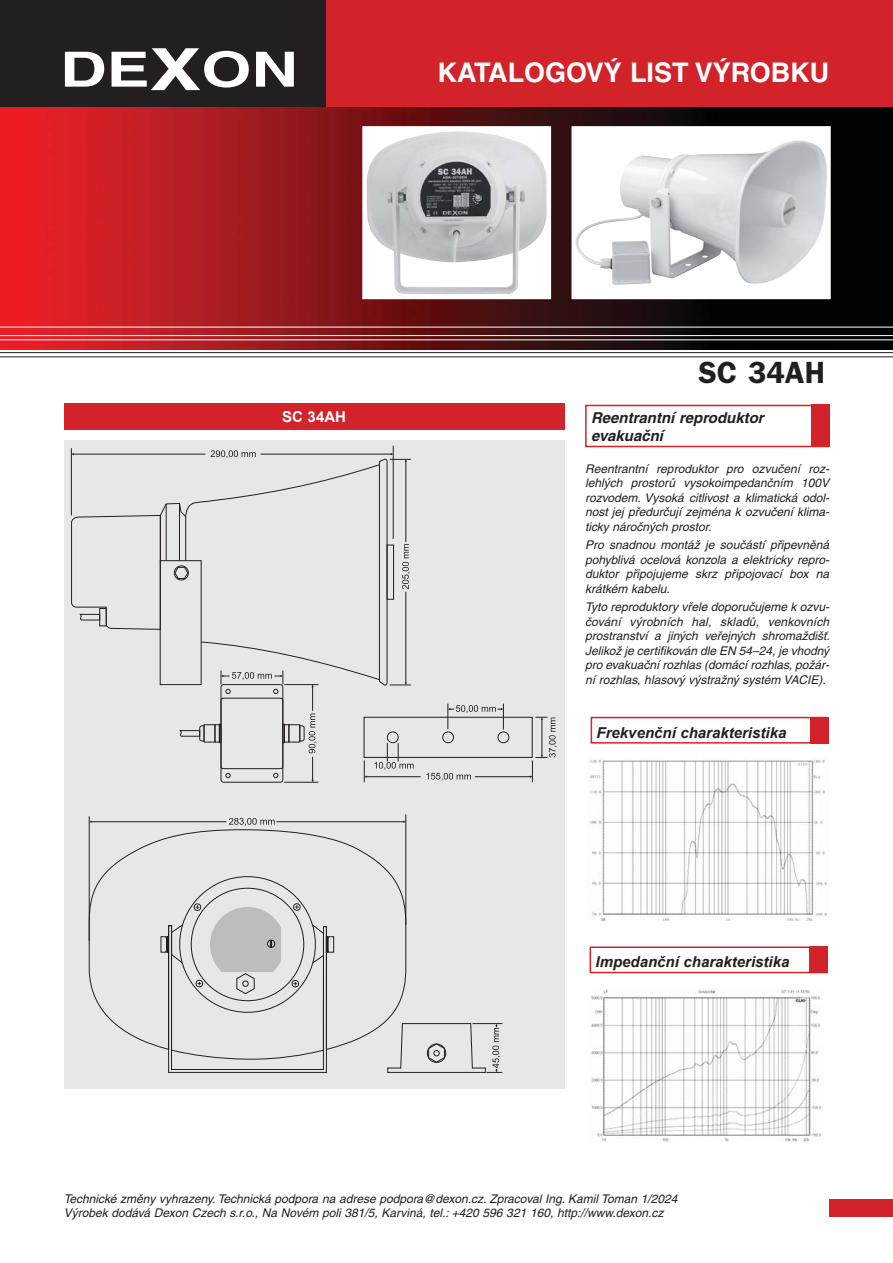
<style>
.page{position:relative;width:893px;height:1263px;background:#fff}
.page>*{position:absolute;margin:0;border:0;box-sizing:border-box;transform-origin:0 0}
.t1{font:700 30.75px "Frankfurt Gothic";color:#231f20}
.t2{font:700 27px "Helvetica CE";color:#fff}
.t3{font:italic 700 15px "Arial";color:#231f20}
.t4{font:italic 700 15px/18px "Helvetica CE";color:#231f20}
.t5{font:700 15px "Arial";color:#fff}
.t6{font:italic 12px/14.4px "Helvetica CE";color:#231f20;text-align:justify}
</style>
<div class="page">
<img style="left:0;top:106px;width:893px;height:120px">
<img style="left:0;top:226px;width:893px;height:124px">
<hr style="left:0;top:327px;width:893px;height:1px;background:#fff">
<hr style="left:0;top:335px;width:893px;height:1px;background:#fff">
<hr style="left:0;top:340px;width:893px;height:1px;background:#fff">
<hr style="left:0;top:352px;width:893px;height:1px;background:#231f20">
<hr style="left:0;top:357px;width:893px;height:1px;background:#231f20">
<div style="left:0;top:0;width:893px;height:106px;background:#d2232a"></div>
<div style="left:0;top:0;width:326px;height:106px;background:#231f20"></div>
<svg style="left:65px;top:52px;width:39px;height:35px"></svg>
<svg style="left:112px;top:48px;width:137px;height:42px"></svg>
<svg style="left:256px;top:52px;width:38px;height:35px"></svg>
<div style="left:829px;top:1199px;width:64px;height:17px;background:#d2232a"></div>
<div style="left:64px;top:403px;width:500px;height:27px;background:#d2232a"></div>
<div style="left:64px;top:440px;width:500px;height:649px;background:#e6e7e8"></div>
<hr style="left:71px;top:448px;width:1px;height:67px;background:#231f20">
<hr style="left:393px;top:446px;width:1px;height:93px;background:#231f20">
<div style="left:364px;top:717px;width:168px;height:41px;border:1px solid #231f20"></div>
<div style="left:442px;top:732px;width:12px;height:11px;border:1px solid #231f20;border-radius:50%"></div>
<div style="left:498px;top:732px;width:11px;height:11px;border:1px solid #231f20;border-radius:50%"></div>
<hr style="left:366px;top:776px;width:55px;height:1px;background:#231f20">
<hr style="left:475px;top:776px;width:56px;height:1px;background:#231f20">
<svg style="left:530px;top:717px;width:27px;height:65px"></svg>
<svg style="left:426px;top:773px;width:45px;height:8px"></svg>
<svg style="left:448px;top:704px;width:56px;height:26px"></svg>
<svg style="left:88px;top:829px;width:319px;height:219px"></svg>
<hr style="left:405px;top:814px;width:1px;height:111px;background:#231f20">
<hr style="left:89px;top:816px;width:1px;height:125px;background:#231f20">
<hr style="left:276px;top:821px;width:128px;height:1px;background:#231f20">
<hr style="left:91px;top:821px;width:135px;height:1px;background:#231f20">
<svg style="left:229px;top:818px;width:46px;height:8px"></svg>
<hr style="left:284px;top:782px;width:34px;height:1px;background:#231f20">
<svg style="left:71px;top:450px;width:343px;height:332px"></svg>
<div style="left:387px;top:545px;width:7px;height:55px;border:1px solid #231f20"></div>
<svg style="left:160px;top:903px;width:174px;height:170px"></svg>
<div style="left:242px;top:981px;width:7px;height:6px;border:1px solid #231f20;border-radius:50%"></div>
<svg style="left:387px;top:1023px;width:115px;height:50px"></svg>
<div style="left:573px;top:128px;width:256px;height:170px;background:#fff"></div>
<img style="left:575px;top:141px;width:252px;height:144px">
<div style="left:571px;top:126px;width:260px;height:173px;border:3px solid #fff"></div>
<img style="left:367px;top:131px;width:180px;height:163px">
<div style="left:362px;top:126px;width:189px;height:173px;border:3px solid #fff"></div>
<div style="left:585px;top:405px;width:244px;height:42px;border:2px solid #d2232a"></div>
<div style="left:811px;top:405px;width:18px;height:42px;background:#d2232a"></div>
<img style="left:590px;top:759px;width:237px;height:162px">
<div style="left:591px;top:717px;width:237px;height:27px;border:2px solid #d2232a"></div>
<div style="left:810px;top:717px;width:18px;height:27px;background:#d2232a"></div>
<img style="left:591px;top:989px;width:230px;height:153px">
<div style="left:589px;top:947px;width:238px;height:26px;border:2px solid #d2232a"></div>
<div style="left:809px;top:947px;width:18px;height:26px;background:#d2232a"></div>
<h2 class="t2" style="left:437px;top:63px;width:393px">KATALOGOVÝ LIST VÝROBKU</h2>
<p class="t5" style="left:282px;top:408px;width:65px">SC 34AH</p>
<h1 class="t1" style="left:698px;top:361px;width:128px">SC 34AH</h1>
<p class="t4" style="left:591px;top:411px;width:174px">Reentrantní reproduktor evakuační</p>
<p class="t6" style="left:585px;top:463px;width:246px">Reentrantní reproduktor pro ozvučení roz&shy;lehlých prostorů vysokoimpedančním 100V rozvodem. Vysoká citlivost a klimatická odol&shy;nost jej předurčují zejména k ozvučení klima&shy;ticky náročných prostor.</p>
<p class="t6" style="left:585px;top:539px;width:246px">Pro snadnou montáž je součástí připevněná pohyblivá ocelová konzola a elektricky repro&shy;duktor připojujeme skrz připojovací box na krátkém kabelu.</p>
<p class="t6" style="left:585px;top:602px;width:246px">Tyto reproduktory vřele doporučujeme k ozvu&shy;čování výrobních hal, skladů, venkovních prostranství a jiných veřejných shromaždišť.<br>Jelikož je certifikován dle EN 54–24, je vhodný pro evakuační rozhlas (domácí rozhlas, požár&shy;ní rozhlas, hlasový výstražný systém VACIE).</p>
<p class="t3" style="left:597px;top:724px;width:191px">Frekvenční charakteristika</p>
<p class="t3" style="left:595px;top:954px;width:195px">Impedanční charakteristika</p>
<p class="t6" style="left:64px;top:1193px;width:615px">Technické změny vyhrazeny. Technická podpora na adrese podpora@dexon.cz. Zpracoval Ing. Kamil Toman 1/2024<br>Výrobek dodává Dexon Czech s.r.o., Na Novém poli 381/5, Karviná, tel.: +420 596 321 160, http://www.dexon.cz</p>
</div>
